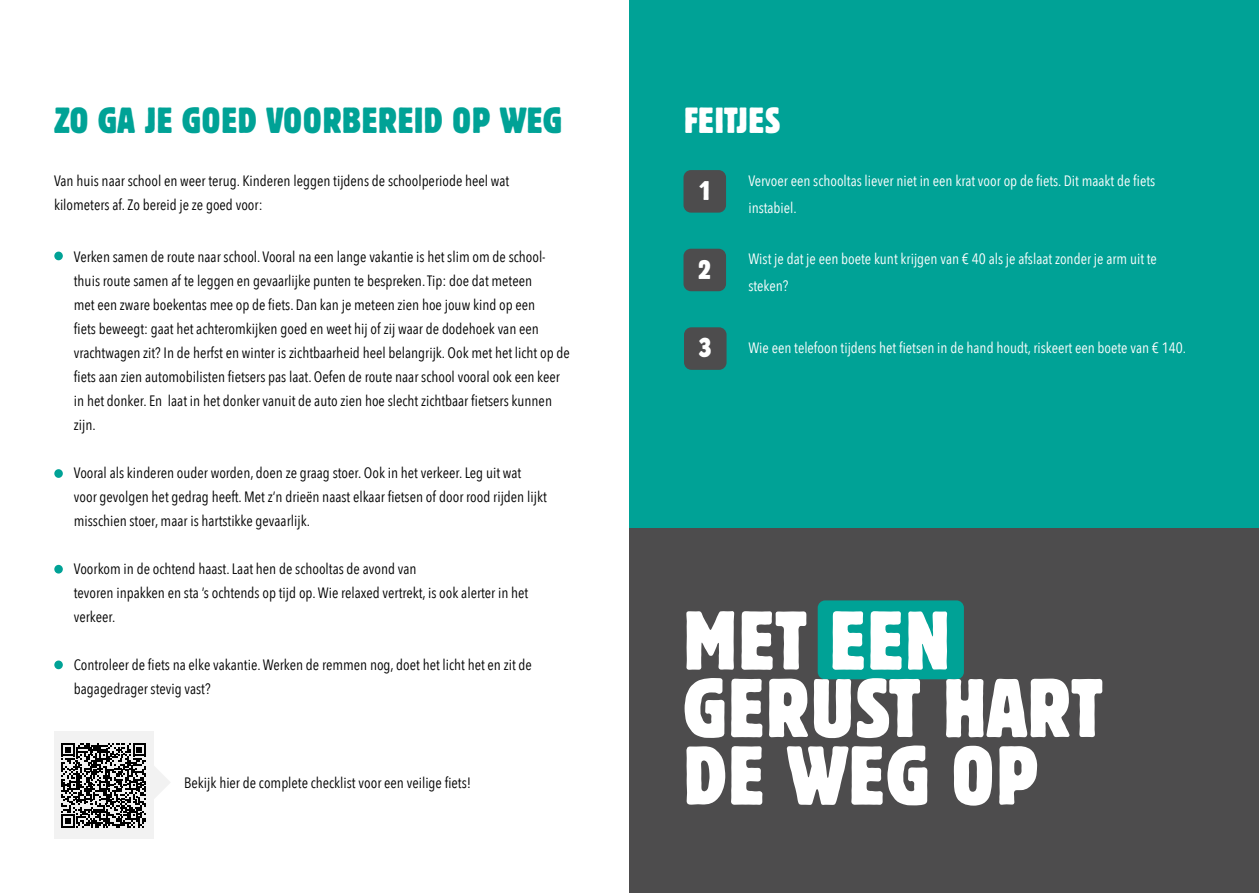
<style>
.page{position:relative;width:1259px;height:893px;background:#fff}
.page>*{position:absolute;margin:0;border:0;box-sizing:border-box;transform-origin:0 0}
.t1{font:condensed 82.5px/67.5px "Block BE";letter-spacing:.02em;color:#fff}
.t2{font:condensed 36px "Block BE";letter-spacing:.02em;color:#00a296}
.t3{font:condensed 36px "Block BE";letter-spacing:.02em;color:#fff}
.t4{font:condensed 27px "Block BE";color:#fff}
.t5{font:15px/24px "Avenir Next Condensed";color:#000}
.t6{font:15px/27px "Avenir Next Condensed";color:#fff}
</style>
<div class="page">
<div style="left:629px;top:0;width:630px;height:893px;background:#00a296"></div>
<div style="left:683px;top:170px;width:43px;height:43px;background:#4d4c4d;border-radius:7px"></div>
<div style="left:629px;top:528px;width:630px;height:365px;background:#4d4c4d"></div>
<div style="left:817px;top:600px;width:147px;height:79px;background:#00a296;border-radius:7px"></div>
<div style="left:683px;top:249px;width:43px;height:42px;background:#4d4c4d;border-radius:7px"></div>
<div style="left:684px;top:327px;width:42px;height:43px;background:#4d4c4d;border-radius:7px"></div>
<div style="left:54px;top:732px;width:99px;height:107px;background:#f2f2f2"></div>
<svg style="left:61px;top:743px;width:109px;height:85px"></svg>
<div style="left:54px;top:252px;width:9px;height:8px;background:#00a296;border-radius:50%"></div>
<div style="left:54px;top:469px;width:9px;height:9px;background:#00a296;border-radius:50%"></div>
<div style="left:54px;top:565px;width:9px;height:9px;background:#00a296;border-radius:50%"></div>
<div style="left:54px;top:660px;width:9px;height:9px;background:#00a296;border-radius:50%"></div>
<h2 class="t2" style="left:54px;top:99px;width:509px">ZO GA JE GOED VOORBEREID OP WEG</h2>
<p class="t5" style="left:54px;top:168px;width:457px">Van huis naar school en weer terug. Kinderen leggen tijdens de schoolperiode heel wat kilometers af. Zo bereid je ze goed voor:</p>
<p class="t5" style="left:74px;top:244px;width:497px">Verken samen de route naar school. Vooral na een lange vakantie is het slim om de school&shy;thuis route samen af te leggen en gevaarlijke punten te bespreken. Tip: doe dat meteen<br>met een zware boekentas mee op de fiets. Dan kan je meteen zien hoe jouw kind op een<br>fiets beweegt: gaat het achteromkijken goed en weet hij of zij waar de dodehoek van een vrachtwagen zit? In de herfst en winter is zichtbaarheid heel belangrijk. Ook met het licht op de fiets aan zien automobilisten fietsers pas laat. Oefen de route naar school vooral ook een keer in het donker. En laat in het donker vanuit de auto zien hoe slecht zichtbaar fietsers kunnen zijn.</p>
<p class="t5" style="left:74px;top:460px;width:474px">Vooral als kinderen ouder worden, doen ze graag stoer. Ook in het verkeer. Leg uit wat voor gevolgen het gedrag heeft. Met z’n drieën naast elkaar fietsen of door rood rijden lijkt misschien stoer, maar is hartstikke gevaarlijk.</p>
<p class="t5" style="left:74px;top:556px;width:456px">Voorkom in de ochtend haast. Laat hen de schooltas de avond van<br>tevoren inpakken en sta ’s ochtends op tijd op. Wie relaxed vertrekt, is ook alerter in het verkeer.</p>
<p class="t5" style="left:74px;top:652px;width:459px">Controleer de fiets na elke vakantie. Werken de remmen nog, doet het licht het en zit de bagagedrager stevig vast?</p>
<p class="t5" style="left:184px;top:770px;width:288px">Bekijk hier de complete checklist voor een veilige fiets!</p>
<h2 class="t3" style="left:684px;top:99px;width:98px">FEITJES</h2>
<h3 class="t4" style="left:698px;top:175px;width:15px">1</h3>
<h3 class="t4" style="left:698px;top:253px;width:14px">2</h3>
<h3 class="t4" style="left:699px;top:332px;width:14px">3</h3>
<p class="t6" style="left:748px;top:167px;width:408px">Vervoer een schooltas liever niet in een krat voor op de fiets. Dit maakt de fiets instabiel.</p>
<p class="t6" style="left:748px;top:244px;width:410px">Wist je dat je een boete kunt krijgen van € 40 als je afslaat zonder je arm uit te steken?</p>
<p class="t6" style="left:748px;top:334px;width:439px">Wie een telefoon tijdens het fietsen in de hand houdt, riskeert een boete van € 140.</p>
<h1 class="t1" style="left:683px;top:605px;width:421px">MET EEN<br>GERUST HART<br>DE WEG OP</h1>
</div>
